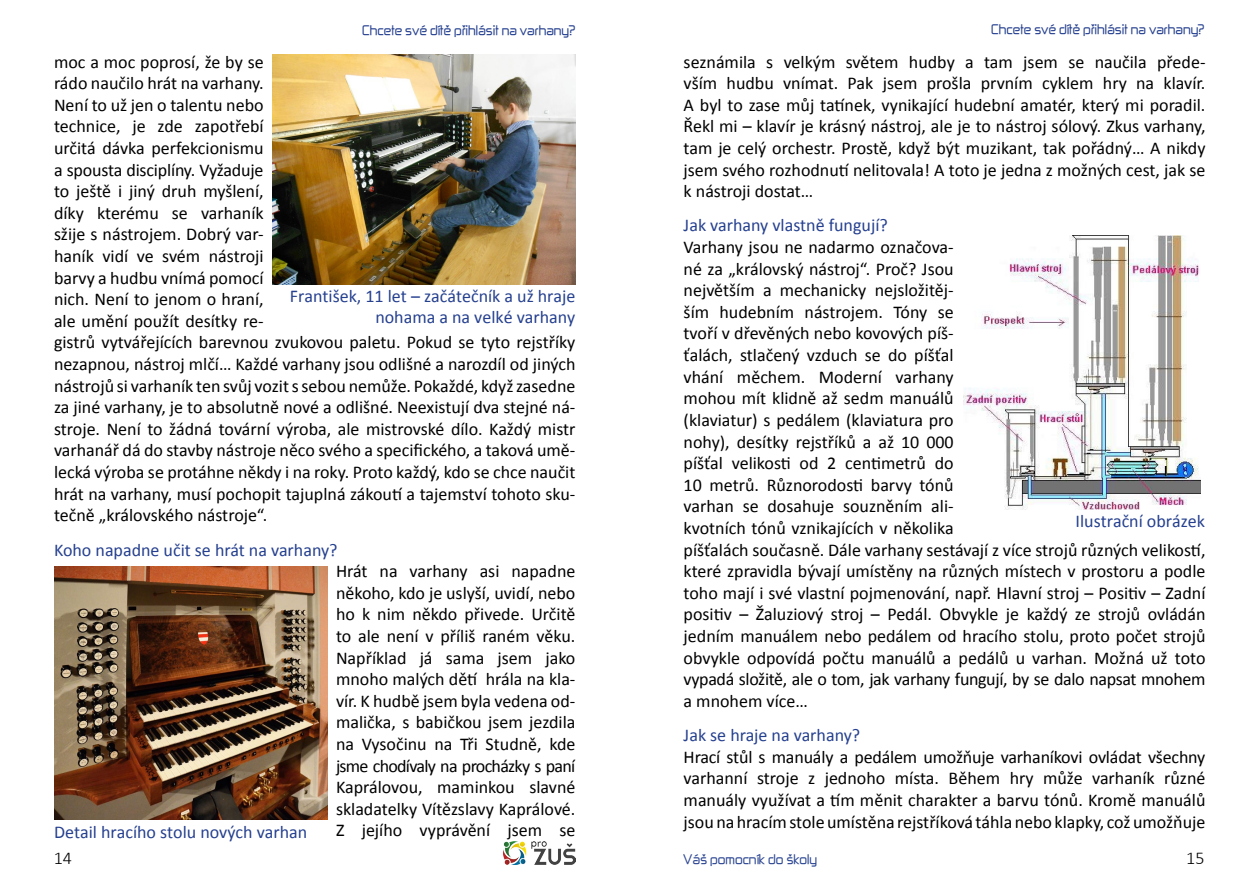
<style>
.page{position:relative;width:1259px;height:893px;background:#fff}
.page>*{position:absolute;margin:0;border:0;box-sizing:border-box;transform-origin:0 0}
.t1{font:18px/21.6px "Calibri";color:#000;text-align:justify}
.t2{font:18px/21px "Calibri";color:#25408f;text-align:right}
.t3{font:300 18px "Calibri";color:#000}
.t4{font:12px "Zekton";color:#25408f}
</style>
<div class="page">
<img style="left:504px;top:841px;width:71px;height:24px">
<img style="left:272px;top:54px;width:303px;height:230px">
<img style="left:54px;top:567px;width:273px;height:253px">
<img style="left:963px;top:235px;width:237px;height:275px">
<p class="t4" style="left:362px;top:22px;width:215px">Chcete své dítě přihlásit na varhany?</p>
<p class="t1" style="left:54px;top:51px;width:523px;text-align:left">moc a moc poprosí, že by se<br>rádo naučilo hrát na varhany.<br>Není to už jen o talentu nebo<br>technice, je zde zapotřebí<br>určitá dávka perfekcionismu<br>a spousta disciplíny. Vyžaduje<br>to ještě i jiný druh myšlení,<br>díky kterému se varhaník<br>sžije s nástrojem. Dobrý var-<br>haník vidí ve svém nástroji<br>barvy a hudbu vnímá pomocí<br>nich. Není to jenom o hraní,<br>ale umění použít desítky re-<br>gistrů vytvářejících barevnou zvukovou paletu. Pokud se tyto rejstříky nezapnou, nástroj mlčí… Každé varhany jsou odlišné a narozdíl od jiných nástrojů si varhaník ten svůj vozit s sebou nemůže. Pokaždé, když zasedne za jiné varhany, je to absolutně nové a odlišné. Neexistují dva stejné ná&shy;stroje. Není to žádná tovární výroba, ale mistrovské dílo. Každý mistr varhanář dá do stavby nástroje něco svého a specifického, a taková umě&shy;lecká výroba se protáhne někdy i na roky. Proto každý, kdo se chce naučit hrát na varhany, musí pochopit tajuplná zákoutí a tajemství tohoto sku&shy;tečně „královského nástroje“.</p>
<p class="t2" style="left:54px;top:539px;width:285px">Koho napadne učit se hrát na varhany?</p>
<p class="t1" style="left:336px;top:560px;width:241px">Hrát na varhany asi napadne někoho, kdo je uslyší, uvidí, nebo ho k nim někdo přivede. Určitě to ale není v příliš raném věku.<br>Například já sama jsem jako mnoho malých dětí hrála na kla&shy;vír. K hudbě jsem byla vedena od&shy;malička, s babičkou jsem jezdila na Vysočinu na Tři Studně, kde jsme chodívaly na procházky s paní Kaprálovou, maminkou slavné skladatelky Vítězslavy Kaprálové.<br>Z jejího vyprávění jsem se</p>
<p class="t2" style="left:290px;top:286px;width:287px">František, 11 let – začátečník a už hraje nohama a na velké varhany</p>
<p class="t2" style="left:54px;top:822px;width:255px">Detail hracího stolu nových varhan</p>
<p class="t4" style="left:991px;top:21px;width:215px">Chcete své dítě přihlásit na varhany?</p>
<p class="t1" style="left:683px;top:51px;width:523px">seznámila s velkým světem hudby a tam jsem se naučila přede&shy;vším hudbu vnímat. Pak jsem prošla prvním cyklem hry na klavír.<br>A byl to zase můj tatínek, vynikající hudební amatér, který mi poradil.<br>Řekl mi – klavír je krásný nástroj, ale je to nástroj sólový. Zkus varhany, tam je celý orchestr. Prostě, když být muzikant, tak pořádný… A nikdy jsem svého rozhodnutí nelitovala! A toto je jedna z možných cest, jak se k nástroji dostat…</p>
<p class="t2" style="left:683px;top:215px;width:206px">Jak varhany vlastně fungují?</p>
<p class="t1" style="left:683px;top:236px;width:523px;text-align:left">Varhany jsou ne nadarmo označova-<br>né za „královský nástroj“. Proč? Jsou<br>největším a mechanicky nejsložitěj-<br>ším hudebním nástrojem. Tóny se<br>tvoří v dřevěných nebo kovových píš-<br>ťalách, stlačený vzduch se do píšťal<br>vhání měchem. Moderní varhany<br>mohou mít klidně až sedm manuálů<br>(klaviatur) s pedálem (klaviatura pro<br>nohy), desítky rejstříků a až 10 000<br>píšťal velikosti od 2 centimetrů do<br>10 metrů. Různorodosti barvy tónů<br>varhan se dosahuje souzněním ali-<br>kvotních tónů vznikajících v několika<br>píšťalách současně. Dále varhany sestávají z více strojů různých velikostí, které zpravidla bývají umístěny na různých místech v prostoru a podle toho mají i své vlastní pojmenování, např. Hlavní stroj – Positiv – Zadní positiv – Žaluziový stroj – Pedál. Obvykle je každý ze strojů ovládán jedním manuálem nebo pedálem od hracího stolu, proto počet strojů obvykle odpovídá počtu manuálů a pedálů u varhan. Možná už toto vypadá složitě, ale o tom, jak varhany fungují, by se dalo napsat mnohem a mnohem více…</p>
<p class="t2" style="left:683px;top:725px;width:178px">Jak se hraje na varhany?</p>
<p class="t1" style="left:683px;top:746px;width:523px">Hrací stůl s manuály a pedálem umožňuje varhaníkovi ovládat všechny varhanní stroje z jednoho místa. Během hry může varhaník různé manuály využívat a tím měnit charakter a barvu tónů. Kromě manuálů jsou na hracím stole umístěna rejstříková táhla nebo klapky, což umožňuje</p>
<p class="t2" style="left:1075px;top:511px;width:131px">Ilustrační obrázek</p>
<p class="t3" style="left:54px;top:847px;width:20px">14</p>
<p class="t4" style="left:683px;top:851px;width:135px">Váš pomocník do školy</p>
<p class="t3" style="left:1186px;top:847px;width:20px">15</p>
</div>
